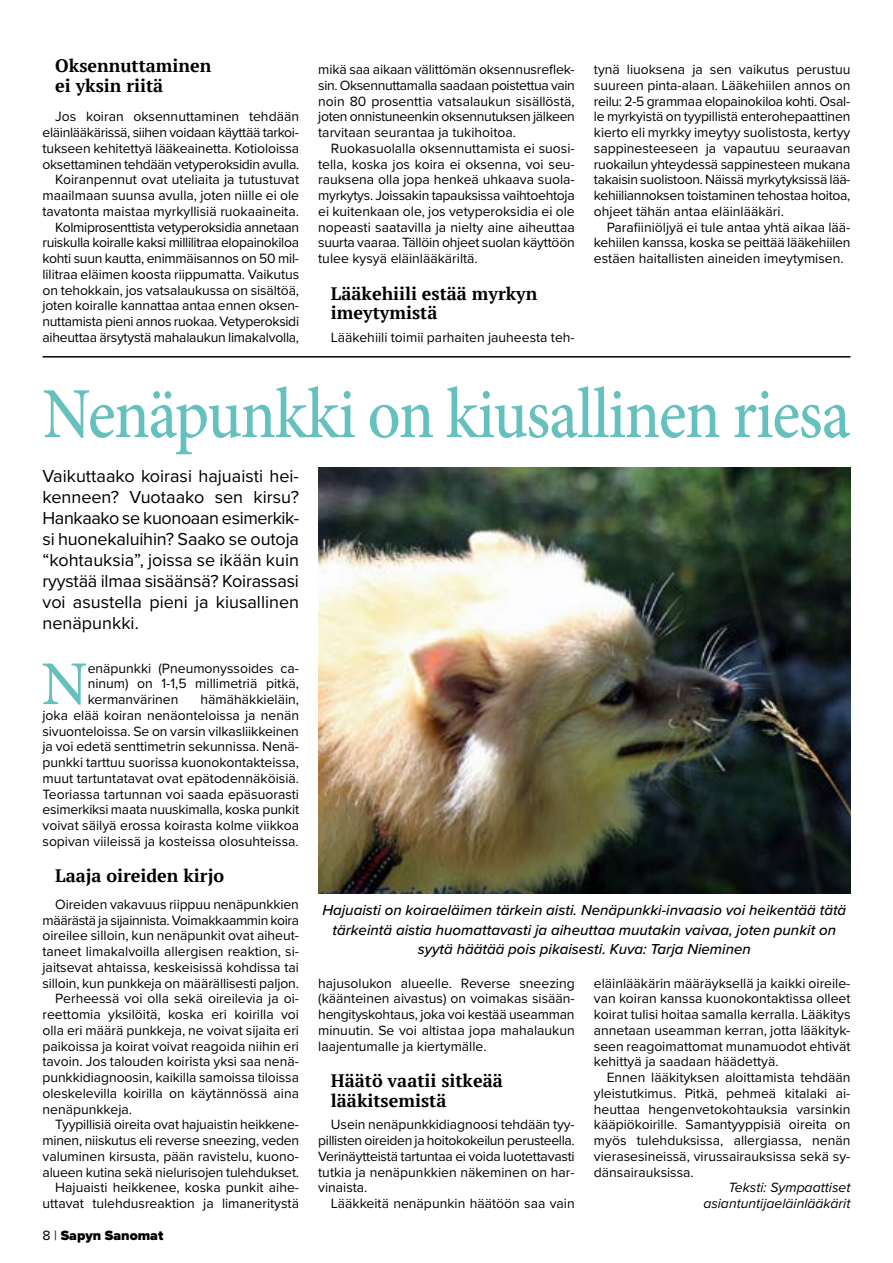
<style>
.page{position:relative;width:893px;height:1263px;background:#fff}
.page>*{position:absolute;margin:0;border:0;box-sizing:border-box;transform-origin:0 0}
.t1{font:500 72px "Minion Pro";letter-spacing:-.02em;color:#66c1be;scale:.9 1}
.t2{font:500 62.4px "Minion Pro";color:#66c1be}
.t3{font:18px/21px "Proxima Nova";color:#000;text-align:justify}
.t4{font:700 18px/19.5px "PT Serif";color:#000}
.t5{font:italic 500 15px/19.5px "Proxima Nova";color:#000;text-align:center}
.t6{font:13.95px/15.8px "Proxima Nova";color:#000;text-align:justify}
.t7{font:13.95px/15.8px "Proxima Nova";letter-spacing:-.02em;color:#000;text-align:right}
.t8{font:italic 13.95px/15.8px "Proxima Nova";color:#000;text-align:right}
.t9{font:13.95px "Proxima Nova";letter-spacing:-.025em;color:#000}
.t10{font:900 13.95px "Proxima Nova";color:#000}
.s1{font-weight:400}
</style>
<div class="page">
<img style="left:318px;top:468px;width:532px;height:425px">
<hr style="left:43px;top:356px;width:807px;height:2px;background:#000">
<p class="t4" style="left:55px;top:56px;width:158px">Oksennuttaminen ei yksin riitä</p>
<p class="t7" style="left:43px;top:108px;width:258px">Jos koiran oksennuttaminen tehdään eläinlääkärissä, siihen voidaan käyttää tarkoi&shy;tukseen kehitettyä lääkeainetta. Kotioloissa oksettaminen tehdään vetyperoksidin avulla.<br>Koiranpennut ovat uteliaita ja tutustuvat maailmaan suunsa avulla, joten niille ei ole tavatonta maistaa myrkyllisiä ruokaaineita.<br>Kolmiprosenttista vetyperoksidia annetaan ruiskulla koiralle kaksi millilitraa elopainokiloa kohti suun kautta, enimmäisannos on 50 mil&shy;lilitraa eläimen koosta riippumatta. Vaikutus on tehokkain, jos vatsalaukussa on sisältöä, joten koiralle kannattaa antaa ennen oksen&shy;nuttamista pieni annos ruokaa. Vetyperoksidi aiheuttaa ärsytystä mahalaukun limakalvolla,</p>
<p class="t6" style="left:318px;top:61px;width:258px">mikä saa aikaan välittömän oksennusreflek&shy;sin. Oksennuttamalla saadaan poistettua vain noin 80 prosenttia vatsalaukun sisällöstä, joten onnistuneenkin oksennutuksen jälkeen tarvitaan seurantaa ja tukihoitoa.</p>
<p class="t6" style="left:318px;top:140px;width:258px;text-indent:13px">Ruokasuolalla oksennuttamista ei suosi&shy;tella, koska jos koira ei oksenna, voi seu&shy;rauksena olla jopa henkeä uhkaava suola&shy;myrkytys. Joissakin tapauksissa vaihtoehtoja ei kuitenkaan ole, jos vetyperoksidia ei ole nopeasti saatavilla ja nielty aine aiheuttaa suurta vaaraa. Tällöin ohjeet suolan käyttöön tulee kysyä eläinlääkäriltä.</p>
<p class="t4" style="left:331px;top:283px;width:208px">Lääkehiili estää myrkyn imeytymistä</p>
<p class="t6" style="left:331px;top:329px;width:245px">Lääkehiili toimii parhaiten jauheesta teh-</p>
<p class="t6" style="left:594px;top:61px;width:258px">tynä liuoksena ja sen vaikutus perustuu suureen pinta-alaan. Lääkehiilen annos on reilu: 2-5 grammaa elopainokiloa kohti. Osal&shy;le myrkyistä on tyypillistä enterohepaattinen kierto eli myrkky imeytyy suolistosta, kertyy sappinesteeseen ja vapautuu seuraavan ruokailun yhteydessä sappinesteen mukana takaisin suolistoon. Näissä myrkytyksissä lää&shy;kehiiliannoksen toistaminen tehostaa hoitoa, ohjeet tähän antaa eläinlääkäri.</p>
<p class="t6" style="left:594px;top:218px;width:258px;text-indent:13px">Parafiiniöljyä ei tule antaa yhtä aikaa lää&shy;kehiilen kanssa, koska se peittää lääkehiilen estäen haitallisten aineiden imeytymisen.</p>
<h1 class="t1" style="left:43px;top:365px;width:899px">Nenäpunkki on kiusallinen riesa</h1>
<p class="t3" style="left:43px;top:465px;width:258px">Vaikuttaako koirasi hajuaisti hei&shy;kenneen? Vuotaako sen kirsu?<br>Hankaako se kuonoaan esimerkik&shy;si huonekaluihin? Saako se outoja “kohtauksia”, joissa se ikään kuin ryystää ilmaa sisäänsä? Koirassasi voi asustella pieni ja kiusallinen nenäpunkki.</p>
<h2 class="t2" style="left:41px;top:642px;width:48px">N</h2>
<p class="t6" style="left:88px;top:659px;width:213px">enäpunkki (Pneumonyssoides ca&shy;ninum) on 1-1,5 millimetriä pitkä, kermanvärinen</p>
<p class="t6" style="left:43px;top:691px;width:258px;text-indent:158px">hämähäkkieläin, joka elää koiran nenäonteloissa ja nenän sivuonteloissa. Se on varsin vilkasliikkeinen ja voi edetä senttimetrin sekunnissa. Nenä&shy;punkki tarttuu suorissa kuonokontakteissa, muut tartuntatavat ovat epätodennäköisiä.<br>Teoriassa tartunnan voi saada epäsuorasti esimerkiksi maata nuuskimalla, koska punkit voivat säilyä erossa koirasta kolme viikkoa sopivan viileissä ja kosteissa olosuhteissa.</p>
<p class="t4" style="left:55px;top:866px;width:170px">Laaja oireiden kirjo</p>
<p class="t6" style="left:55px;top:896px;width:245px">Oireiden vakavuus riippuu nenäpunkkien</p>
<p class="t9" style="left:43px;top:909px;width:258px">määrästä ja sijainnista. Voimakkaammin koira</p>
<p class="t6" style="left:43px;top:927px;width:258px">oireilee silloin, kun nenäpunkit ovat aiheut-</p>
<p class="t6" style="left:43px;top:943px;width:258px">taneet limakalvoilla allergisen reaktion, si-</p>
<p class="t6" style="left:43px;top:959px;width:258px">jaitsevat ahtaissa, keskeisissä kohdissa tai</p>
<p class="t6" style="left:43px;top:974px;width:258px">silloin, kun punkkeja on määrällisesti paljon.</p>
<p class="t6" style="left:55px;top:990px;width:245px">Perheessä voi olla sekä oireilevia ja oi-</p>
<p class="t6" style="left:43px;top:1006px;width:258px">reettomia yksilöitä, koska eri koirilla voi</p>
<p class="t6" style="left:43px;top:1022px;width:258px">olla eri määrä punkkeja, ne voivat sijaita eri</p>
<p class="t6" style="left:43px;top:1037px;width:258px">paikoissa ja koirat voivat reagoida niihin eri</p>
<p class="t6" style="left:43px;top:1053px;width:258px">tavoin. Jos talouden koirista yksi saa nenä-</p>
<p class="t6" style="left:43px;top:1069px;width:258px">punkkidiagnoosin, kaikilla samoissa tiloissa</p>
<p class="t6" style="left:43px;top:1085px;width:258px">oleskelevilla koirilla on käytännössä aina</p>
<p class="t6" style="left:43px;top:1100px;width:91px">nenäpunkkeja.</p>
<p class="t6" style="left:55px;top:1116px;width:245px">Tyypillisiä oireita ovat hajuaistin heikkene-</p>
<p class="t6" style="left:43px;top:1132px;width:258px">minen, niiskutus eli reverse sneezing, veden</p>
<p class="t6" style="left:43px;top:1148px;width:258px">valuminen kirsusta, pään ravistelu, kuono-</p>
<p class="t6" style="left:43px;top:1163px;width:258px">alueen kutina sekä nielurisojen tulehdukset.</p>
<p class="t6" style="left:55px;top:1179px;width:245px">Hajuaisti heikkenee, koska punkit aihe-</p>
<p class="t6" style="left:43px;top:1195px;width:258px">uttavat tulehdusreaktion ja limaneritystä</p>
<p class="t10" style="left:43px;top:1224px;width:122px"><span class="s1">8 |</span> Sapyn Sanomat</p>
<p class="t5" style="left:322px;top:900px;width:525px">Hajuaisti on koiraeläimen tärkein aisti. Nenäpunkki-invaasio voi heikentää tätä tärkeintä aistia huomattavasti ja aiheuttaa muutakin vaivaa, joten punkit on syytä häätää pois pikaisesti. Kuva: Tarja Nieminen</p>
<p class="t6" style="left:318px;top:974px;width:258px">hajusolukon alueelle. Reverse sneezing (käänteinen aivastus) on voimakas sisään&shy;hengityskohtaus, joka voi kestää useamman minuutin. Se voi altistaa jopa mahalaukun laajentumalle ja kiertymälle.</p>
<p class="t4" style="left:331px;top:1071px;width:173px">Häätö vaatii sitkeää lääkitsemistä</p>
<p class="t6" style="left:318px;top:1116px;width:258px;text-indent:13px">Usein nenäpunkkidiagnoosi tehdään tyy&shy;pillisten oireiden ja hoitokokeilun perusteella.<br>Verinäytteistä tartuntaa ei voida luotettavasti tutkia ja nenäpunkkien näkeminen on har&shy;vinaista.</p>
<p class="t6" style="left:331px;top:1195px;width:245px">Lääkkeitä nenäpunkin häätöön saa vain</p>
<p class="t6" style="left:594px;top:974px;width:258px">eläinlääkärin määräyksellä ja kaikki oireile&shy;van koiran kanssa kuonokontaktissa olleet koirat tulisi hoitaa samalla kerralla. Lääkitys annetaan useamman kerran, jotta lääkityk&shy;seen reagoimattomat munamuodot ehtivät kehittyä ja saadaan häädettyä.</p>
<p class="t6" style="left:594px;top:1069px;width:258px;text-indent:13px">Ennen lääkityksen aloittamista tehdään yleistutkimus. Pitkä, pehmeä kitalaki ai&shy;heuttaa hengenvetokohtauksia varsinkin kääpiökoirille. Samantyyppisiä oireita on myös tulehduksissa, allergiassa, nenän vierasesineissä, virussairauksissa sekä sy&shy;dänsairauksissa.</p>
<p class="t8" style="left:703px;top:1179px;width:149px">Teksti: Sympaattiset asiantuntijaeläinlääkärit</p>
</div>
